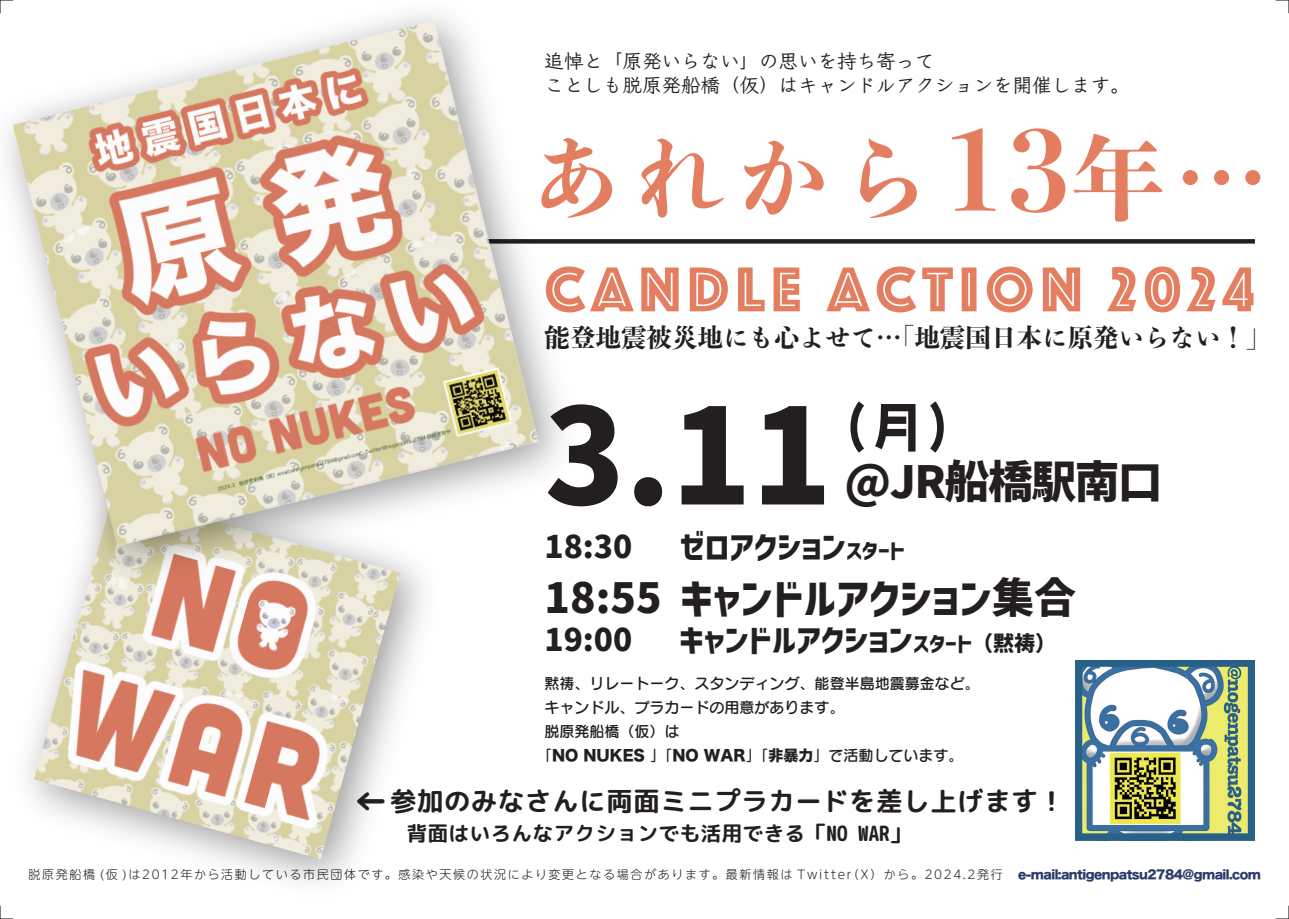
<style>
.page{position:relative;width:1289px;height:919px;background:#fff}
.page>*{position:absolute;margin:0;border:0;box-sizing:border-box;transform-origin:0 0}
.t1{font:132px "Corporate Logo Bold ver 2";color:#231f20}
.t2{font:800 93.75px "Yu Min";color:#e47e61}
.t3{font:65.55px "Phosphate Inline";letter-spacing:.1em;color:#e47e61}
.t4{font:52.35px "AB tombo bold";color:#231f20}
.t5{font:44.85px "Corporate Logo Bold ver 2";letter-spacing:-.035em;color:#231f20}
.t6{font:42px "Corporate Logo Bold ver 2";color:#231f20}
.t7{font:31.5px "Corporate Logo Bold ver 2";color:#231f20}
.t8{font:27px "rounded mplus 2 m bold";color:#231f20}
.t9{font:800 25.5px "Yu Min";color:#231f20}
.t10{font:21px "rounded mplus 2 m bold";color:#231f20}
.t11{font:19.5px/24px "Klee Pro DB";color:#231f20}
.t12{font:15px "Seurat Pro N DB";color:#231f20}
.t13{font:300 12px "UD Shin M Go Pr 6 N";letter-spacing:.135em;color:#231f20}
.s1{font-size:109.95px}
.s2{font-size:21px}
.s3{font-family:"Hira Kaku Std W8"}
.s4{font-size:37.5px}
.s5{font-size:27px}
.s6{font-family:"Hira Kaku Std W8";font-weight:400;color:#2a3a69}
</style>
<div class="page">
<img style="left:34px;top:606px;width:366px;height:253px">
<svg style="left:598px;top:239px;width:656px;height:4px;fill:#231f20"></svg>
<img style="left:1075px;top:660px;width:179px;height:180px">
<svg style="left:0;top:905px;width:13px;height:14px"></svg>
<svg style="left:1275px;top:0;width:14px;height:13px"></svg>
<svg style="left:1275px;top:905px;width:14px;height:14px"></svg>
<img style="left:0;top:0;width:598px;height:606px">
<img style="left:13px;top:20px;width:526px;height:526px">
<h3 class="t11" style="left:544px;top:49px;width:586px">追悼と「原発いらない」の思いを持ち寄って<br>ことしも脱原発船橋（仮）はキャンドルアクションを開催します。</h3>
<h2 class="t2" style="left:529px;top:106px;width:740px">あれから<span class="s1">13</span>年…</h2>
<h3 class="t3" style="left:544px;top:243px;width:710px">CANDLE ACTION 2024</h3>
<h3 class="t9" style="left:544px;top:318px;width:728px">能登地震被災地にも心よせて…「地震国日本に原発いらない！」</h3>
<h1 class="t1" style="left:544px;top:365px;width:289px">3.11</h1>
<h3 class="t4" style="left:819px;top:400px;width:158px">（月）</h3>
<h3 class="t5" style="left:844px;top:450px;width:320px">@JR船橋駅南口</h3>
<h3 class="t7" style="left:544px;top:524px;width:89px">18:30</h3>
<h3 class="t7" style="left:679px;top:524px;width:227px">ゼロアクション<span class="s2">スタート</span></h3>
<h3 class="t6" style="left:544px;top:569px;width:533px">18:55 キャンドルアクション集合</h3>
<h3 class="t7" style="left:544px;top:617px;width:89px">19:00</h3>
<h3 class="t7" style="left:679px;top:617px;width:378px">キャンドルアクション<span class="s2">スタート（黙祷）</span></h3>
<p class="t12" style="left:544px;top:673px;width:436px">黙祷、リレートーク、スタンディング、能登半島地震募金など。</p>
<p class="t12" style="left:544px;top:697px;width:301px">キャンドル、プラカードの用意があります。</p>
<p class="t12" style="left:544px;top:721px;width:136px">脱原発船橋（仮）は</p>
<p class="t12" style="left:537px;top:745px;width:428px">「<span class="s3">NO NUKES</span> 」「<span class="s3">NO WAR</span>」「<span class="s3">非暴力</span>」で活動しています。</p>
<h3 class="t8" style="left:352px;top:781px;width:714px"><span class="s4">←</span>参加のみなさんに両面ミニプラカードを差し上げます！</h3>
<h3 class="t10" style="left:352px;top:818px;width:560px"><span class="s5">　　</span>背面はいろんなアクションでも活用できる「NO WAR」</h3>
<p class="t13" style="left:29px;top:864px;width:1233px">脱原発船橋 (仮 )は2012年から活動している市民団体です。感染や天候の状況により変更となる場合があります。最新情報は Twitter（X）から。2024.2発行　<span class="s6">e-mail:antigenpatsu2784@gmail.com</span></p>
</div>
